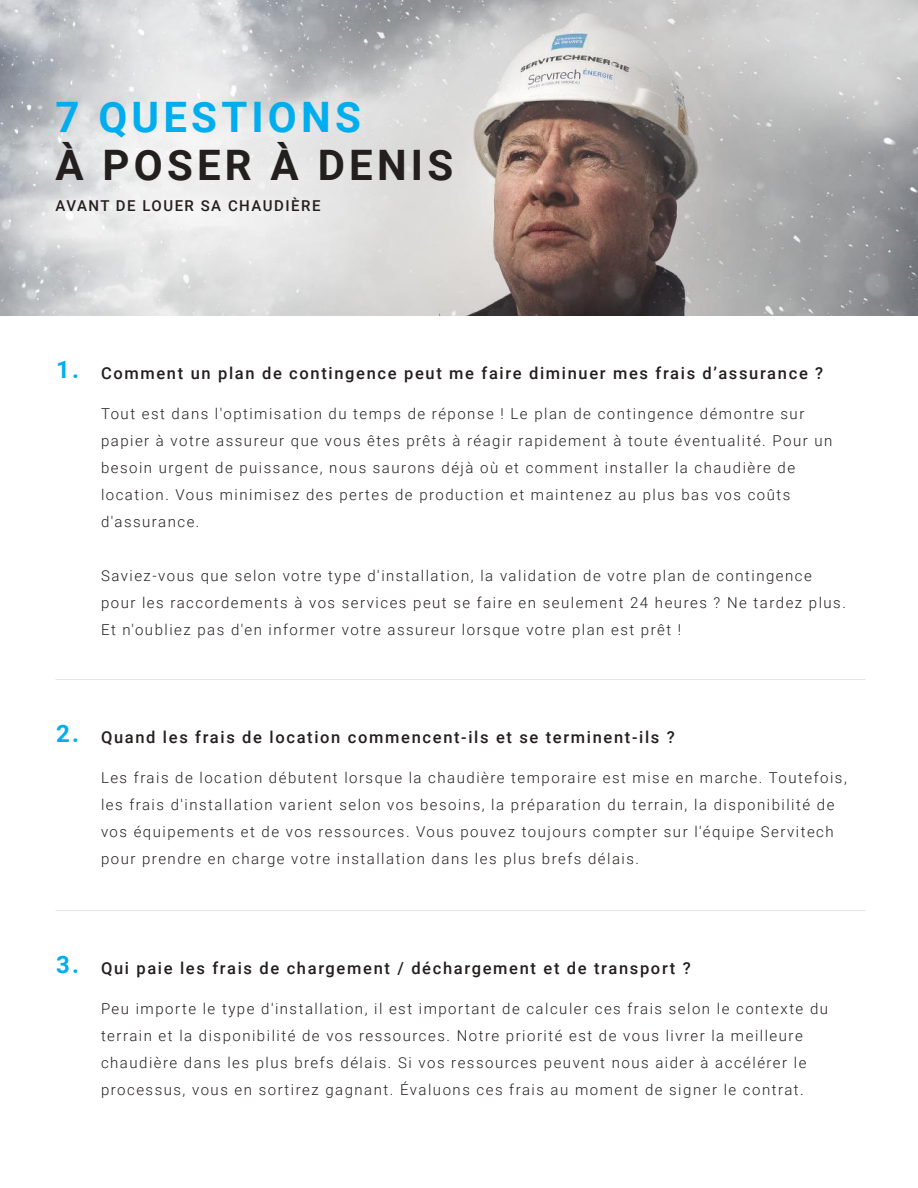
<style>
.page{position:relative;width:918px;height:1188px;background:#fff}
.page>*{position:absolute;margin:0;border:0;box-sizing:border-box;transform-origin:0 0}
.t1{font:700 42px "Roboto";letter-spacing:.1em;color:#241f1f}
.t2{font:700 42px "Roboto";letter-spacing:.1em;color:#00aeef}
.t3{font:500 16.5px "Roboto";letter-spacing:.1em;color:#241f1f}
.t4{font:300 15px/27px "Roboto";letter-spacing:.1em;color:#241f1f}
.t5{font:500 15px "Roboto";letter-spacing:.1em;color:#241f1f}
.s1{font-weight:700;font-size:24px;color:#00aeef}
</style>
<div class="page">
<svg style="left:56px;top:910px;width:809px;height:1px"></svg>
<svg style="left:56px;top:679px;width:810px;height:1px"></svg>
<img style="left:0;top:0;width:918px;height:315px">
<h1 class="t2" style="left:56px;top:88px;width:307px">7 QUESTIONS</h1>
<h1 class="t1" style="left:56px;top:136px;width:399px">À POSER À DENIS</h1>
<p class="t5" style="left:56px;top:195px;width:267px">AVANT DE LOUER SA CHAUDIÈRE</p>
<p class="t3" style="left:56px;top:361px;width:769px"><span class="s1">1.</span> Comment un plan de contingence peut me faire diminuer mes frais d’assurance ?</p>
<p class="t4" style="left:101px;top:400px;width:733px">Tout est dans l'optimisation du temps de réponse ! Le plan de contingence démontre sur papier à votre assureur que vous êtes prêts à réagir rapidement à toute éventualité. Pour un besoin urgent de puissance, nous saurons déjà où et comment installer la chaudière de location. Vous minimisez des pertes de production et maintenez au plus bas vos coûts d'assurance.</p>
<p class="t4" style="left:101px;top:562px;width:746px">Saviez-vous que selon votre type d'installation, la validation de votre plan de contingence pour les raccordements à vos services peut se faire en seulement 24 heures ? Ne tardez plus.<br>Et n'oubliez pas d'en informer votre assureur lorsque votre plan est prêt !</p>
<p class="t3" style="left:56px;top:725px;width:620px"><span class="s1">2.</span> Quand les frais de location commencent-ils et se terminent-ils ?</p>
<p class="t4" style="left:101px;top:764px;width:747px">Les frais de location débutent lorsque la chaudière temporaire est mise en marche. Toutefois, les frais d'installation varient selon vos besoins, la préparation du terrain, la disponibilité de vos équipements et de vos ressources. Vous pouvez toujours compter sur l'équipe Servitech pour prendre en charge votre installation dans les plus brefs délais.</p>
<p class="t3" style="left:56px;top:956px;width:636px"><span class="s1">3.</span> Qui paie les frais de chargement / déchargement et de transport ?</p>
<p class="t4" style="left:101px;top:995px;width:729px">Peu importe le type d'installation, il est important de calculer ces frais selon le contexte du terrain et la disponibilité de vos ressources. Notre priorité est de vous livrer la meilleure chaudière dans les plus brefs délais. Si vos ressources peuvent nous aider à accélérer le processus, vous en sortirez gagnant. Évaluons ces frais au moment de signer le contrat.</p>
</div>
